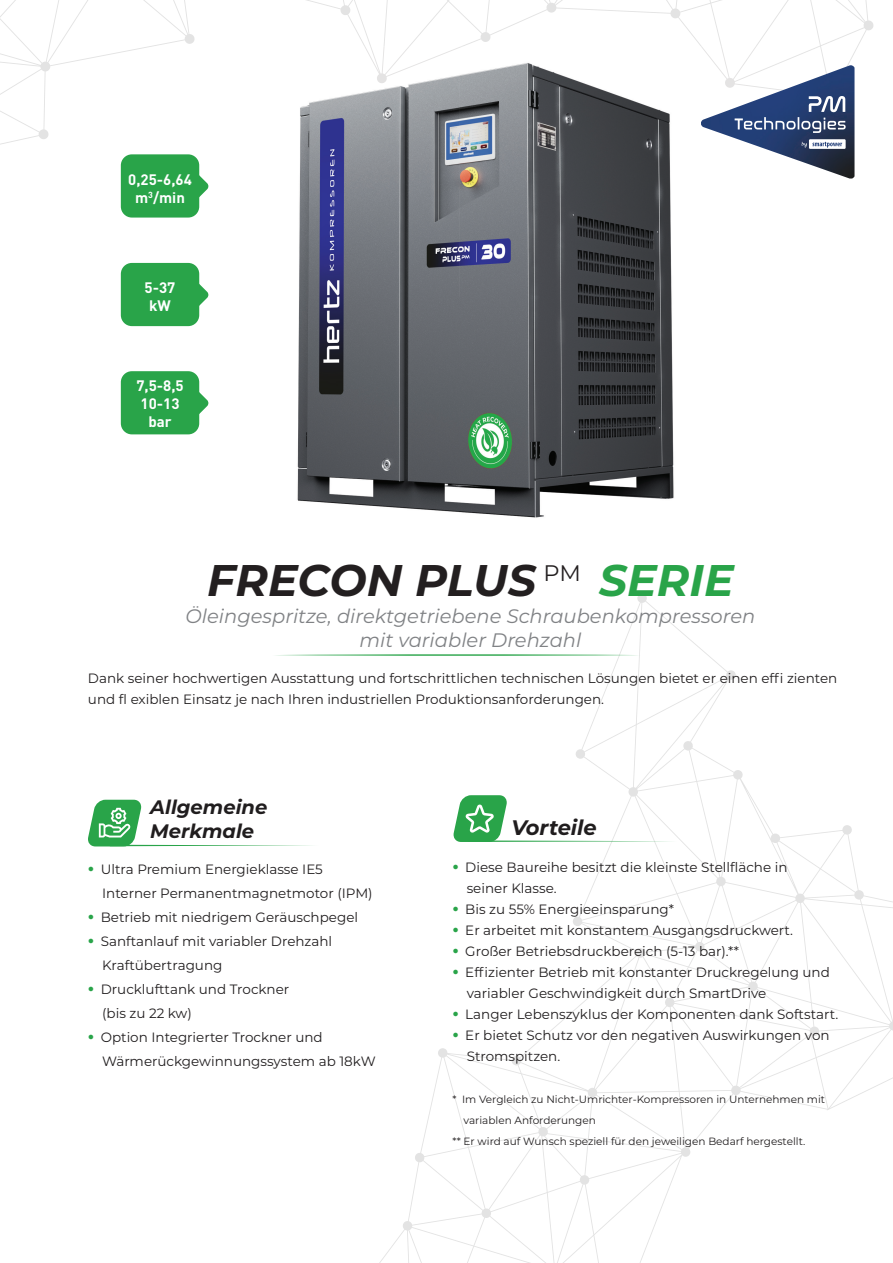
<style>
.page{position:relative;width:893px;height:1263px;background:#fff}
.page>*{position:absolute;margin:0;border:0;box-sizing:border-box;transform-origin:0 0}
.t1{font:italic 700 44.25px "Montserrat";color:#231f20}
.t2{font:italic 700 44.25px "Montserrat";color:#29a449}
.t3{font:22.5px "Montserrat";color:#231f20}
.t4{font:italic 700 21px "Montserrat";color:#201d1e}
.t5{font:italic 19.5px/23.4px "Montserrat";color:#808285;text-align:center}
.t6{font:italic 700 19.5px/23.4px "Montserrat";color:#201d1e}
.t7{font:700 15px/18px "DIN Pro";color:#fff;text-align:center}
.t8{font:13.5px/21px "Montserrat";color:#201d1e}
.t9{font:10.5px "Montserrat";color:#201d1e}
.s1{font-weight:700;font-size:18px;color:#29a449}
</style>
<div class="page">
<svg style="left:379px;top:593px;width:514px;height:670px"></svg>
<svg style="left:1px;top:0;width:872px;height:145px"></svg>
<svg style="left:276px;top:654px;width:364px;height:2px"></svg>
<svg style="left:199px;top:169px;width:10px;height:34px"></svg>
<div style="left:121px;top:154px;width:78px;height:64px;background:#29a449;border-radius:11px"></div>
<svg style="left:199px;top:277px;width:10px;height:35px"></svg>
<div style="left:121px;top:263px;width:78px;height:63px;background:#29a449;border-radius:11px"></div>
<svg style="left:199px;top:385px;width:10px;height:35px"></svg>
<div style="left:121px;top:371px;width:78px;height:63px;background:#29a449;border-radius:11px"></div>
<img style="left:213px;top:47px;width:487px;height:471px">
<img style="left:364px;top:47px;width:392px;height:41px">
<img style="left:700px;top:65px;width:154px;height:114px">
<div style="left:809px;top:139px;width:37px;height:10px;background:#fff"></div>
<svg style="left:801px;top:142px;width:41px;height:6px"></svg>
<svg style="left:735px;top:96px;width:111px;height:37px;background:#536790"></svg>
<svg style="left:88px;top:800px;width:224px;height:46px"></svg>
<svg style="left:453px;top:795px;width:223px;height:47px"></svg>
<p class="t7" style="left:128px;top:169px;width:65px">0,25-6,64 m<sup>3</sup>/min</p>
<p class="t7" style="left:145px;top:278px;width:32px">5-37 kW</p>
<p class="t7" style="left:136px;top:376px;width:49px">7,5-8,5<br>10-13 bar</p>
<h1 class="t1" style="left:207px;top:548px;width:331px">FRECON PLUS</h1>
<h1 class="t2" style="left:599px;top:548px;width:136px">SERIE</h1>
<h3 class="t5" style="left:186px;top:604px;width:571px">Öleingespritze, direktgetriebene Schraubenkompressoren mit variabler Drehzahl</h3>
<p class="t8" style="left:88px;top:667px;width:751px">Dank seiner hochwertigen Ausstattung und fortschrittlichen technischen Lösungen bietet er einen effi zienten und fl exiblen Einsatz je nach Ihren industriellen Produktionsanforderungen.</p>
<h2 class="t3" style="left:543px;top:557px;width:39px">PM</h2>
<h3 class="t6" style="left:150px;top:794px;width:119px">Allgemeine<br>Merkmale</h3>
<p class="t8" style="left:102px;top:856px;width:272px;line-height:24px;text-indent:-14px"><span class="s1">•</span> Ultra Premium Energieklasse IE5<br>Interner Permanentmagnetmotor (IPM)</p>
<p class="t8" style="left:88px;top:906px;width:272px"><span class="s1">•</span> Betrieb mit niedrigem Geräuschpegel</p>
<p class="t8" style="left:102px;top:928px;width:232px;line-height:24px;text-indent:-14px"><span class="s1">•</span> Sanftanlauf mit variabler Drehzahl<br>Kraftübertragung</p>
<p class="t8" style="left:102px;top:976px;width:189px;line-height:24px;text-indent:-14px"><span class="s1">•</span> Drucklufttank und Trockner (bis zu 22 kw)</p>
<p class="t8" style="left:102px;top:1024px;width:275px;line-height:24px;text-indent:-14px"><span class="s1">•</span> Option Integrierter Trockner und<br>Wärmerückgewinnungssystem ab 18kW</p>
<h3 class="t4" style="left:511px;top:812px;width:87px">Vorteile</h3>
<p class="t8" style="left:467px;top:856px;width:322px;text-indent:-14px"><span class="s1">•</span> Diese Baureihe besitzt die kleinste Stellfläche in seiner Klasse.</p>
<p class="t8" style="left:453px;top:898px;width:223px"><span class="s1">•</span> Bis zu 55% Energieeinsparung*</p>
<p class="t8" style="left:453px;top:919px;width:342px"><span class="s1">•</span> Er arbeitet mit konstantem Ausgangsdruckwert.</p>
<p class="t8" style="left:453px;top:940px;width:288px"><span class="s1">•</span> Großer Betriebsdruckbereich (5-13 bar).**</p>
<p class="t8" style="left:467px;top:961px;width:365px;text-indent:-14px"><span class="s1">•</span> Effizienter Betrieb mit konstanter Druckregelung und variabler Geschwindigkeit durch SmartDrive</p>
<p class="t8" style="left:453px;top:1003px;width:387px"><span class="s1">•</span> Langer Lebenszyklus der Komponenten dank Softstart.</p>
<p class="t8" style="left:467px;top:1024px;width:364px;text-indent:-14px"><span class="s1">•</span> Er bietet Schutz vor den negativen Auswirkungen von<br>Stromspitzen.</p>
<p class="t9" style="left:453px;top:1092px;width:374px">* Im Vergleich zu Nicht-Umrichter-Kompressoren in Unternehmen mit</p>
<p class="t9" style="left:464px;top:1113px;width:134px">variablen Anforderungen</p>
<p class="t9" style="left:453px;top:1134px;width:354px">** Er wird auf Wunsch speziell für den jeweiligen Bedarf hergestellt.</p>
</div>
